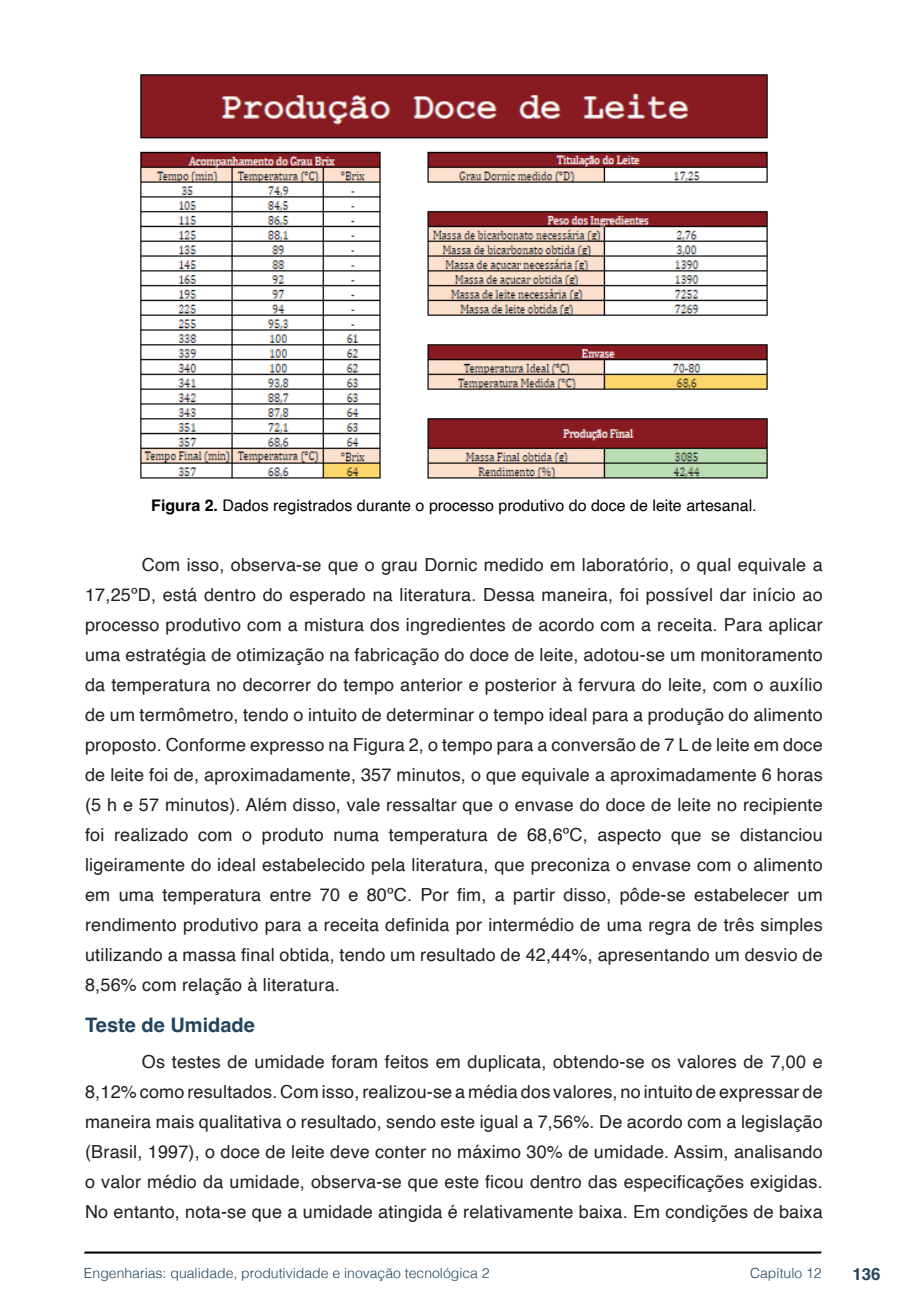
<style>
.page{position:relative;width:908px;height:1304px;background:#fff}
.page>*{position:absolute;margin:0;border:0;box-sizing:border-box;transform-origin:0 0}
.t1{font:700 20px "Helvetica";color:#23445f}
.t2{font:18px/30px "Helvetica";letter-spacing:.01em;color:#231f20;text-align:justify}
.t3{font:700 16.8px "Helvetica";color:#23445f}
.t4{font:16px "Helvetica";color:#000}
.t5{font:300 14px "Helvetica";color:#23445f}
.s1{font-weight:700}
</style>
<div class="page">
<svg style="left:84px;top:1251px;width:737px;height:3px;background:#515151"></svg>
<img style="left:140px;top:74px;width:627px;height:405px">
<p class="t4" style="left:151px;top:493px;width:606px"><span class="s1">Figura 2.</span> Dados registrados durante o processo produtivo do doce de leite artesanal.</p>
<p class="t2" style="left:85px;top:550px;width:738px;text-indent:57px">Com isso, observa-se que o grau Dornic medido em laboratório, o qual equivale a 17,25ºD, está dentro do esperado na literatura. Dessa maneira, foi possível dar início ao processo produtivo com a mistura dos ingredientes de acordo com a receita. Para aplicar uma estratégia de otimização na fabricação do doce de leite, adotou-se um monitoramento da temperatura no decorrer do tempo anterior e posterior à fervura do leite, com o auxílio de um termômetro, tendo o intuito de determinar o tempo ideal para a produção do alimento proposto. Conforme expresso na Figura 2, o tempo para a conversão de 7 L de leite em doce de leite foi de, aproximadamente, 357 minutos, o que equivale a aproximadamente 6 horas (5 h e 57 minutos). Além disso, vale ressaltar que o envase do doce de leite no recipiente foi realizado com o produto numa temperatura de 68,6ºC, aspecto que se distanciou ligeiramente do ideal estabelecido pela literatura, que preconiza o envase com o alimento em uma temperatura entre 70 e 80ºC. Por fim, a partir disso, pôde-se estabelecer um rendimento produtivo para a receita definida por intermédio de uma regra de três simples utilizando a massa final obtida, tendo um resultado de 42,44%, apresentando um desvio de 8,56% com relação à literatura.</p>
<p class="t1" style="left:85px;top:1013px;width:171px">Teste de Umidade</p>
<p class="t2" style="left:85px;top:1047px;width:738px;text-indent:57px">Os testes de umidade foram feitos em duplicata, obtendo-se os valores de 7,00 e 8,12% como resultados. Com isso, realizou-se a média dos valores, no intuito de expressar de maneira mais qualitativa o resultado, sendo este igual a 7,56%. De acordo com a legislação (Brasil, 1997), o doce de leite deve conter no máximo 30% de umidade. Assim, analisando o valor médio da umidade, observa-se que este ficou dentro das especificações exigidas.<br>No entanto, nota-se que a umidade atingida é relativamente baixa. Em condições de baixa</p>
<p class="t5" style="left:84px;top:1261px;width:407px">Engenharias: qualidade, produtividade e inovação tecnológica 2</p>
<p class="t5" style="left:749px;top:1261px;width:73px">Capítulo 12</p>
<p class="t3" style="left:851px;top:1264px;width:30px">136</p>
</div>
